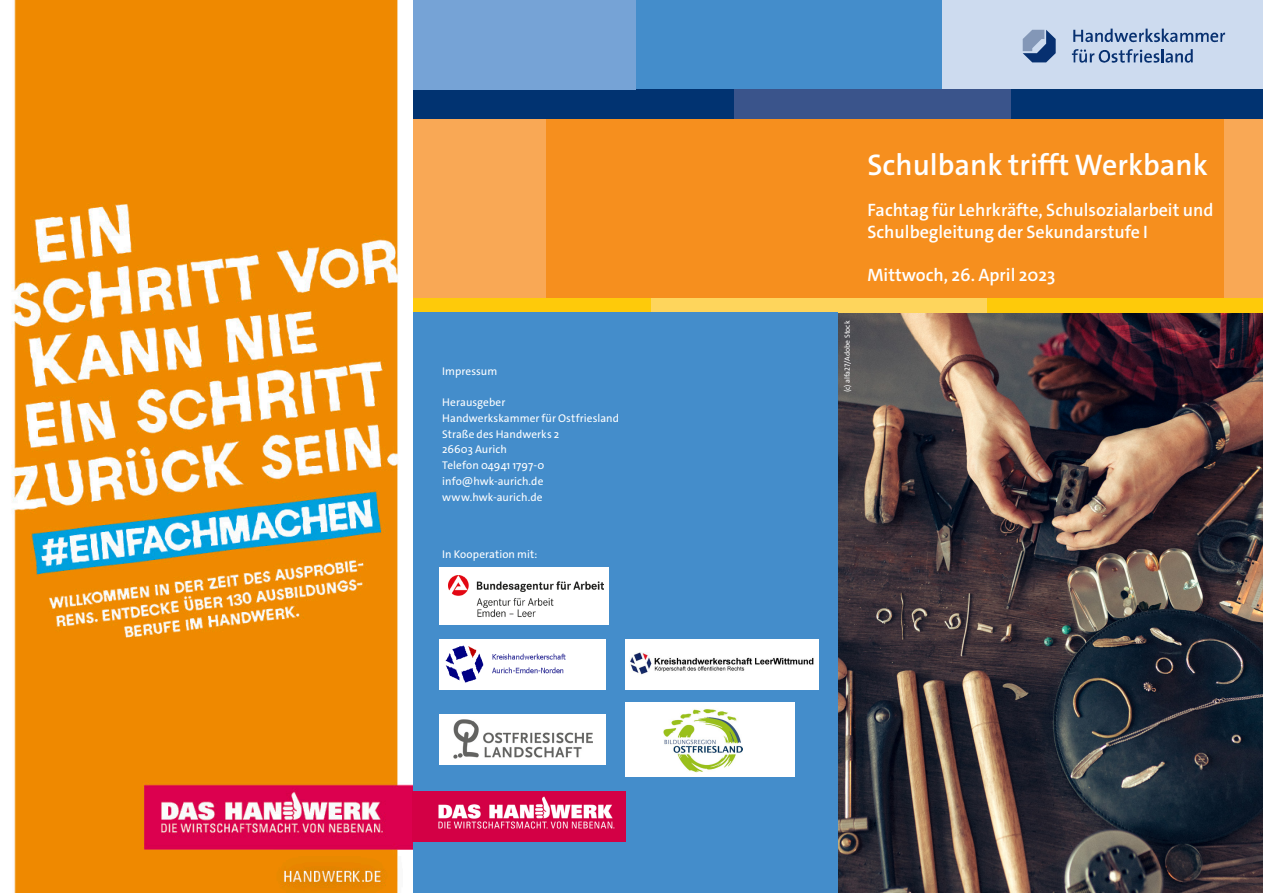
<style>
.page{position:relative;width:1263px;height:893px;background:#fff}
.page>*{position:absolute;margin:0;border:0;box-sizing:border-box;transform-origin:0 0}
.DIN_lang_Titel_24pt{font:600 30px "The Sans C4 s";color:#fff}
.DIN_lang_Untertitel{font:600 18px/21.6px "The Sans C4 s";color:#fff}
.DIN_lang_Marginaltex{font:11.25px "The Sans C4 s";letter-spacing:.005em;color:#fff}
.t1{font:7.5px "The Sans C4 s";color:#fff}
</style>
<div class="page">
<div style="left:412px;top:119px;width:851px;height:194px;background:#f68f1e"></div>
<div style="left:838px;top:0;width:425px;height:89px;background:#cddbef"></div>
<div style="left:1225px;top:119px;width:38px;height:194px;background:#f9a855"></div>
<div style="left:412px;top:119px;width:134px;height:194px;background:#f9a855"></div>
<img style="left:838px;top:313px;width:425px;height:580px">
<div style="left:412px;top:0;width:530px;height:89px;background:#448dcb"></div>
<div style="left:412px;top:298px;width:851px;height:15px;background:#feca0a"></div>
<div style="left:412px;top:89px;width:851px;height:30px;background:#013371"></div>
<div style="left:735px;top:89px;width:276px;height:30px;background:#3a548b"></div>
<div style="left:651px;top:298px;width:335px;height:15px;background:#fed55c"></div>
<div style="left:412px;top:313px;width:426px;height:580px;background:#448dcb"></div>
<div style="left:412px;top:0;width:224px;height:89px;background:#76a3d6"></div>
<img style="left:11px;top:0;width:401px;height:893px">
<img style="left:412px;top:791px;width:213px;height:51px">
<div style="left:439px;top:639px;width:166px;height:51px;background:#fff"></div>
<img style="left:445px;top:645px;width:121px;height:38px">
<div style="left:440px;top:568px;width:169px;height:57px;background:#fff"></div>
<img style="left:449px;top:576px;width:154px;height:42px">
<svg style="left:1023px;top:30px;width:33px;height:32px"></svg>
<svg style="left:1073px;top:29px;width:152px;height:13px"></svg>
<svg style="left:1072px;top:49px;width:121px;height:14px"></svg>
<div style="left:440px;top:714px;width:166px;height:51px;background:#fff"></div>
<img style="left:453px;top:719px;width:139px;height:40px">
<div style="left:625px;top:703px;width:169px;height:74px;background:#fff"></div>
<img style="left:663px;top:709px;width:79px;height:63px">
<div style="left:625px;top:639px;width:194px;height:51px;background:#fff"></div>
<img style="left:630px;top:652px;width:184px;height:23px">
<p class="DIN_lang_Marginaltex" style="left:442px;top:364px;width:57px">Impressum</p>
<p class="DIN_lang_Marginaltex" style="left:442px;top:395px;width:65px">Herausgeber</p>
<p class="DIN_lang_Marginaltex" style="left:442px;top:411px;width:178px">Handwerkskammer für Ostfriesland</p>
<p class="DIN_lang_Marginaltex" style="left:442px;top:427px;width:119px">Straße des Handwerks 2</p>
<p class="DIN_lang_Marginaltex" style="left:442px;top:442px;width:66px">26603 Aurich</p>
<p class="DIN_lang_Marginaltex" style="left:442px;top:458px;width:104px">Telefon 04941 1797-0</p>
<p class="DIN_lang_Marginaltex" style="left:442px;top:474px;width:103px">info@hwk-aurich.de</p>
<p class="DIN_lang_Marginaltex" style="left:442px;top:490px;width:102px">www.hwk-aurich.de</p>
<p class="DIN_lang_Marginaltex" style="left:442px;top:547px;width:97px">In Kooperation mit:</p>
<p class="t1" style="left:842px;top:392px;width:73px;rotate:-90deg">(c) alfa27/Adobe Stock</p>
<p class="DIN_lang_Titel_24pt" style="left:867px;top:146px;width:342px">Schulbank trifft Werkbank</p>
<p class="DIN_lang_Untertitel" style="left:867px;top:199px;width:347px">Fachtag für Lehrkräfte, Schulsozialarbeit und<br>Schulbegleitung der Sekundarstufe I</p>
<p class="DIN_lang_Untertitel" style="left:867px;top:264px;width:189px">Mittwoch, 26. April 2023</p>
</div>
